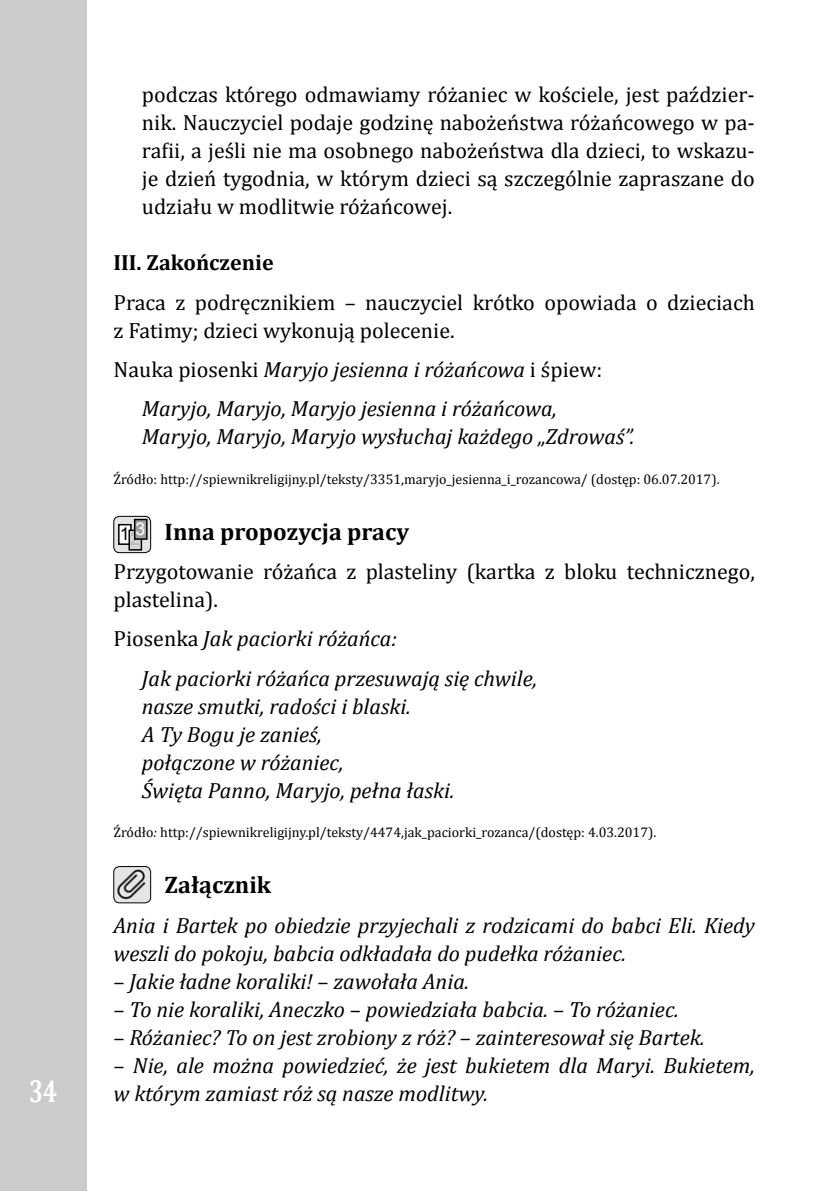
<style>
.page{position:relative;width:840px;height:1191px;background:#fff}
.page>*{position:absolute;margin:0;border:0;box-sizing:border-box;transform-origin:0 0}
.t1{font:700 32px "Cambria";color:#fff;scale:.75 1}
.t2{font:700 24px "Cambria";color:#000}
.t3{font:italic 22px/28px "Cambria";color:#000}
.t4{font:22px/28px "Cambria";color:#000}
.t5{font:700 22px "Cambria";color:#000}
.t6{font:17.6px "Arial";color:#000}
.t7{font:17.6px "Arial";color:#fff}
.t8{font:14px "Cambria";color:#000}
.s1{font-style:normal}
.s2{font-style:italic}
.s3{color:#b5b7b8}
</style>
<div class="page">
<div style="left:0;top:0;width:86px;height:1191px;background:#c9cbcc"></div>
<img style="left:114px;top:516px;width:36px;height:36px">
<div style="left:113px;top:516px;width:38px;height:37px;border:1px solid #000;border-radius:6px"></div>
<div style="left:119px;top:524px;width:12px;height:20px;background:#fff"></div>
<div style="left:118px;top:524px;width:14px;height:21px;border:1px solid #000"></div>
<div style="left:129px;top:530px;width:12px;height:20px;background:#d5d6d7"></div>
<div style="left:128px;top:529px;width:14px;height:21px;border:1px solid #000"></div>
<div style="left:135px;top:519px;width:12px;height:20px;background:#9ea0a2"></div>
<div style="left:134px;top:519px;width:13px;height:21px;border:1px solid #000"></div>
<img style="left:114px;top:866px;width:36px;height:36px">
<div style="left:113px;top:866px;width:38px;height:37px;border:1px solid #000;border-radius:6px"></div>
<h1 class="t1" style="left:29px;top:1068px;width:39px">34</h1>
<p class="t4" style="left:142px;top:81px;width:614px;text-align:justify">podczas którego odmawiamy różaniec w kościele, jest paździer&shy;nik. Nauczyciel podaje godzinę nabożeństwa różańcowego w pa&shy;rafii, a jeśli nie ma osobnego nabożeństwa dla dzieci, to wskazu&shy;je dzień tygodnia, w którym dzieci są szczególnie zapraszane do udziału w modlitwie różańcowej.</p>
<p class="t5" style="left:113px;top:247px;width:162px">III. Zakończenie</p>
<p class="t4" style="left:113px;top:288px;width:642px">Praca z podręcznikiem – nauczyciel krótko opowiada o dzieciach z Fatimy; dzieci wykonują polecenie.</p>
<p class="t3" style="left:142px;top:349px;width:462px;line-height:39.4px;text-indent:-28px"><span class="s1">Nauka piosenki</span> Maryjo jesienna i różańcowa <span class="s1">i śpiew:<br></span>Maryjo, Maryjo, Maryjo jesienna i różańcowa,</p>
<p class="t3" style="left:142px;top:422px;width:494px">Maryjo, Maryjo, Maryjo wysłuchaj każdego „Zdrowaś”.</p>
<p class="t8" style="left:113px;top:470px;width:607px">Źródło: http://spiewnikreligijny.pl/teksty/3351,maryjo_jesienna_i_rozancowa/ (dostęp: 06.07.2017).</p>
<p class="t2" style="left:164px;top:514px;width:246px">Inna propozycja pracy</p>
<p class="t4" style="left:113px;top:557px;width:642px">Przygotowanie różańca z plasteliny (kartka z bloku technicznego, plastelina).</p>
<p class="t3" style="left:142px;top:618px;width:396px;line-height:39.4px;text-indent:-28px"><span class="s1">Piosenka</span> Jak paciorki różańca:<br>Jak paciorki różańca przesuwają się chwile,</p>
<p class="t3" style="left:142px;top:691px;width:314px">nasze smutki, radości i blaski.<br>A Ty Bogu je zanieś,<br>połączone w różaniec,<br>Święta Panno, Maryjo, pełna łaski.</p>
<p class="t8" style="left:113px;top:824px;width:544px">Źródło<span class="s2">:</span> http://spiewnikreligijny.pl/teksty/4474,jak_paciorki_rozanca/(dostęp: 4.03.2017).</p>
<p class="t2" style="left:164px;top:868px;width:108px">Załącznik</p>
<p class="t3" style="left:113px;top:910px;width:642px">Ania i Bartek po obiedzie przyjechali z rodzicami do babci Eli. Kiedy weszli do pokoju, babcia odkładała do pudełka różaniec.</p>
<p class="t3" style="left:113px;top:966px;width:357px">– Jakie ładne koraliki! – zawołała Ania.</p>
<p class="t3" style="left:113px;top:994px;width:566px">– To nie koraliki, Aneczko – powiedziała babcia. – To różaniec.</p>
<p class="t3" style="left:113px;top:1022px;width:592px">– Różaniec? To on jest zrobiony z róż? – zainteresował się Bartek.</p>
<p class="t3" style="left:113px;top:1050px;width:642px">– Nie, ale można powiedzieć, że jest bukietem dla Maryi. Bukietem, w którym zamiast róż są nasze modlitwy.</p>
<p class="t7" style="left:136px;top:517px;width:11px">3</p>
<p class="t6" style="left:120px;top:522px;width:22px">1<span class="s3">2</span></p>
</div>
